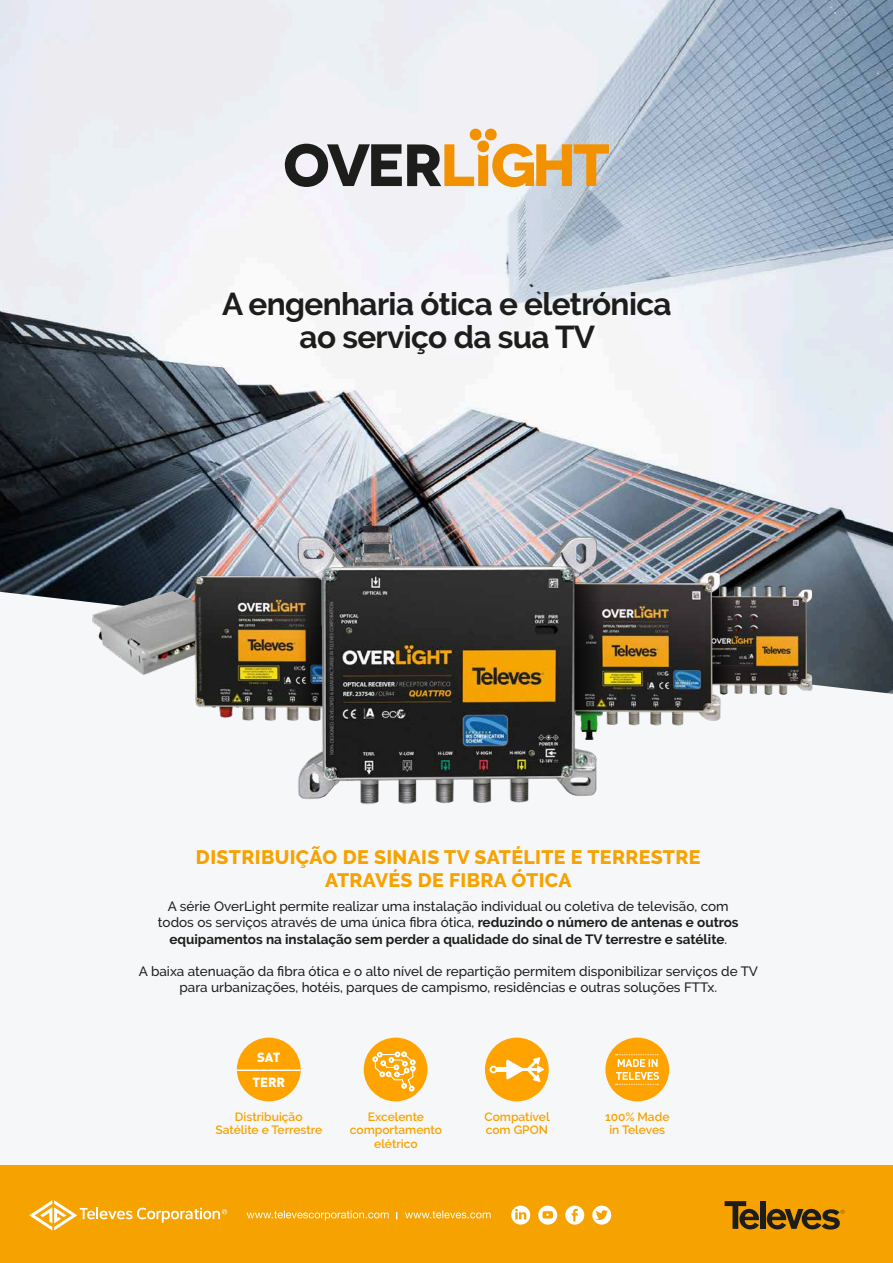
<style>
.page{position:relative;width:893px;height:1263px;background:#fff}
.page>*{position:absolute;margin:0;border:0;box-sizing:border-box;transform-origin:0 0}
.t1{font:700 31.5px/33px "Raleway";letter-spacing:-.02em;color:#1d1d1b;text-align:center}
.t2{font:800 19.5px/22.5px "Raleway";letter-spacing:.02em;color:#f6a200;text-align:center}
.t3{font:500 13.5px/16.2px "Raleway";color:#1d1d1b;text-align:center}
.t4{font:900 13.2px/25px "DIN Pro";color:#fff;text-align:center}
.t5{font:600 12px/13.5px "Raleway";color:#f6a200;text-align:center}
.s1{font-weight:700}
</style>
<div class="page">
<img style="left:0;top:0;width:893px;height:592px">
<div style="left:2px;top:592px;width:891px;height:510px;background:#f6f7f9"></div>
<svg style="left:285px;top:128px;width:324px;height:59px"></svg>
<div style="left:364px;top:1037px;width:63px;height:64px;background:#ffa300;border-radius:50%"></div>
<svg style="left:372px;top:1051px;width:44px;height:40px"></svg>
<div style="left:605px;top:1037px;width:64px;height:64px;background:#ffa300;border-radius:50%"></div>
<svg style="left:616px;top:1054px;width:43px;height:31px"></svg>
<div style="left:237px;top:1037px;width:64px;height:64px;background:#ffa300;border-radius:50%"></div>
<hr style="left:237px;top:1069px;width:64px;height:2px;background:#fff">
<div style="left:485px;top:1037px;width:64px;height:64px;background:#ffa300;border-radius:50%"></div>
<svg style="left:490px;top:1057px;width:54px;height:25px"></svg>
<img style="left:82px;top:584px;width:104px;height:95px">
<img style="left:733px;top:573px;width:90px;height:131px">
<img style="left:724px;top:573px;width:9px;height:131px">
<img style="left:610px;top:558px;width:114px;height:193px">
<img style="left:186px;top:548px;width:106px;height:173px">
<img style="left:292px;top:548px;width:5px;height:173px">
<img style="left:297px;top:508px;width:313px;height:300px">
<div style="left:0;top:1165px;width:893px;height:98px;background:#f6a200"></div>
<svg style="left:725px;top:1201px;width:34px;height:28px"></svg>
<div style="left:760px;top:1201px;width:5px;height:28px;background:#1d1d1b"></div>
<svg style="left:766px;top:1208px;width:78px;height:21px"></svg>
<svg style="left:592px;top:1205px;width:19px;height:19px"></svg>
<svg style="left:511px;top:1205px;width:19px;height:19px"></svg>
<svg style="left:565px;top:1205px;width:19px;height:19px"></svg>
<svg style="left:538px;top:1205px;width:19px;height:19px"></svg>
<svg style="left:29px;top:1200px;width:198px;height:30px"></svg>
<svg style="left:405px;top:1210px;width:86px;height:8px"></svg>
<svg style="left:247px;top:1210px;width:142px;height:10px"></svg>
<h1 class="t1" style="left:222px;top:287px;width:451px">A engenharia ótica e eletrónica ao serviço da sua TV</h1>
<h2 class="t2" style="left:196px;top:846px;width:506px">DISTRIBUIÇÃO DE SINAIS TV SATÉLITE E TERRESTRE<br>ATRAVÉS DE FIBRA ÓTICA</h2>
<p class="t3" style="left:158px;top:898px;width:582px">A série OverLight permite realizar uma instalação individual ou coletiva de televisão, com todos os serviços através de uma única fibra ótica, <span class="s1">reduzindo o número de antenas e outros equipamentos na instalação sem perder a qualidade do sinal de TV terrestre e satélite</span>.</p>
<p class="t3" style="left:139px;top:963px;width:621px">A baixa atenuação da fibra ótica e o alto nível de repartição permitem disponibilizar serviços de TV para urbanizações, hotéis, parques de campismo, residências e outras soluções FTTx.</p>
<p class="t4" style="left:252px;top:1044px;width:34px">SAT<br>TERR</p>
<p class="t5" style="left:215px;top:1110px;width:108px">Distribuição<br>Satélite e Terrestre</p>
<p class="t5" style="left:350px;top:1110px;width:94px">Excelente comportamento elétrico</p>
<p class="t5" style="left:484px;top:1110px;width:67px;text-align:left">Compatível com GPON</p>
<p class="t5" style="left:605px;top:1110px;width:66px">100% Made in Televes</p>
</div>
